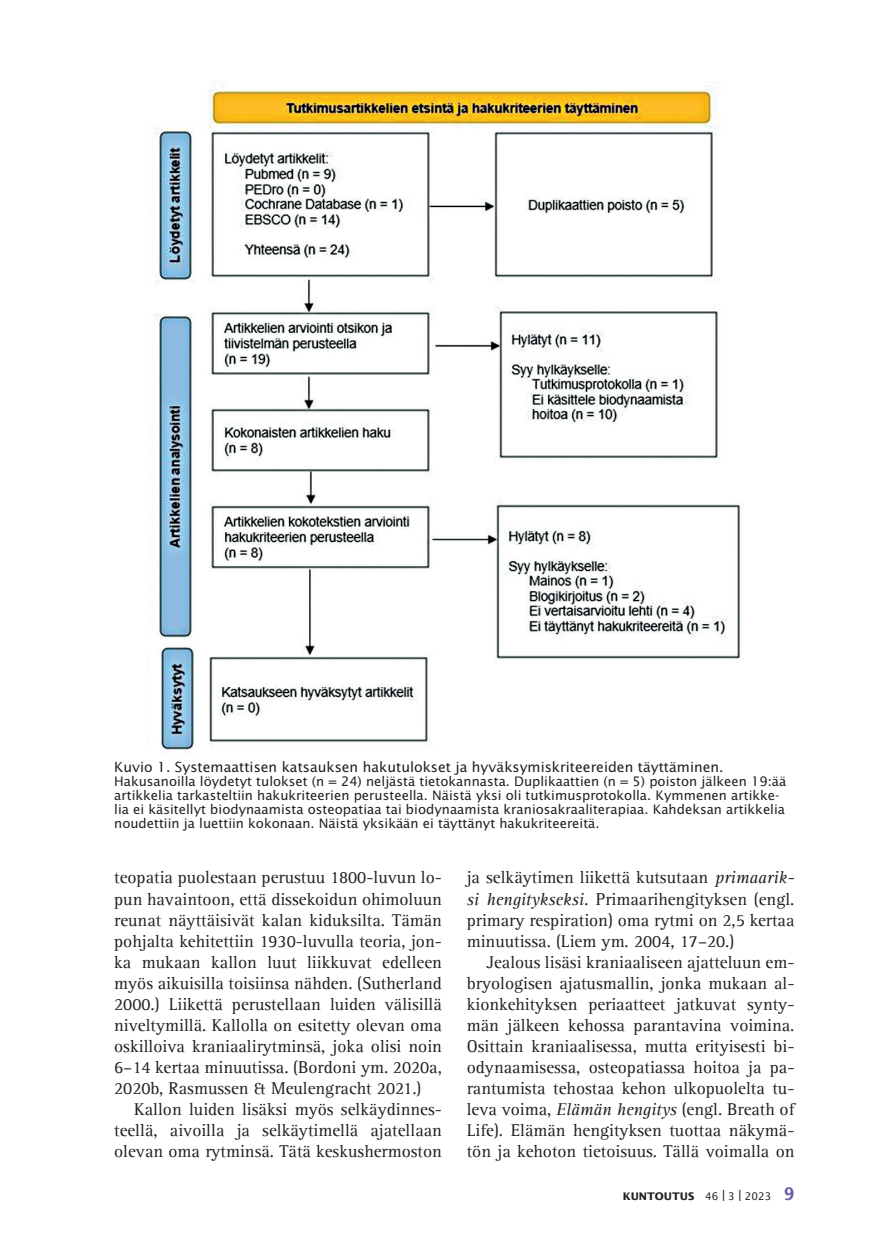
<style>
.page{position:relative;width:874px;height:1241px;background:#fff}
.page>*{position:absolute;margin:0;border:0;box-sizing:border-box;transform-origin:0 0}
.Leipis{font:17.5px/21px "Rotis Serif";color:#231f20;text-align:justify}
.kuvateksti{font:14px "Lucida Sans Std";color:#231f20}
.kuvateksti-2{font:13.12px/14px "Lucida Sans Std";color:#231f20}
.t1{font:700 10.5px "Lucida Sans Std";color:#231f20}
.s1{font-style:italic}
.s2{font-weight:400}
.s3{font-family:"Arial Narrow";font-weight:400;font-size:15.4px}
.s4{font-family:"Lucida Sans Typewriter";font-size:17.5px;color:#685fa9}
</style>
<div class="page">
<img style="left:148px;top:82px;width:595px;height:672px">
<p class="kuvateksti" style="left:114px;top:759px;width:610px">Kuvio 1. Systemaattisen katsauksen hakutulokset ja hyväksymiskriteereiden täyttäminen.</p>
<p class="kuvateksti-2" style="left:114px;top:774px;width:673px">Hakusanoilla löydetyt tulokset (n = 24) neljästä tietokannasta. Duplikaattien (n = 5) poiston jälkeen 19:ää artikkelia tarkasteltiin hakukriteerien perusteella. Näistä yksi oli tutkimusprotokolla. Kymmenen artikke&shy;lia ei käsitellyt biodynaamista osteopatiaa tai biodynaamista kraniosakraaliterapiaa. Kahdeksan artikkelia noudettiin ja luettiin kokonaan. Näistä yksikään ei täyttänyt hakukriteereitä.</p>
<p class="Leipis" style="left:114px;top:867px;width:329px">teopatia puolestaan perustuu 1800-luvun lo&shy;pun havaintoon, että dissekoidun ohimoluun reunat näyttäisivät kalan kiduksilta. Tämän pohjalta kehitettiin 1930-luvulla teoria, jon&shy;ka mukaan kallon luut liikkuvat edelleen myös aikuisilla toisiinsa nähden. (Sutherland 2000.) Liikettä perustellaan luiden välisillä niveltymillä. Kallolla on esitetty olevan oma oskilloiva kraniaalirytminsä, joka olisi noin 6–14 kertaa minuutissa. (Bordoni ym. 2020a, 2020b, Rasmussen &amp; Meulengracht 2021.)</p>
<p class="Leipis" style="left:114px;top:1098px;width:329px;text-indent:20px">Kallon luiden lisäksi myös selkäydinnes&shy;teellä, aivoilla ja selkäytimellä ajatellaan olevan oma rytminsä. Tätä keskushermoston</p>
<p class="Leipis" style="left:466px;top:867px;width:329px">ja selkäytimen liikettä kutsutaan <span class="s1">primaarik&shy;si hengitykseksi.</span> Primaarihengityksen (engl. primary respiration) oma rytmi on 2,5 kertaa minuutissa. (Liem ym. 2004, 17–20.)</p>
<p class="Leipis" style="left:466px;top:951px;width:329px;text-indent:20px">Jealous lisäsi kraniaaliseen ajatteluun em&shy;bryologisen ajatusmallin, jonka mukaan al&shy;kionkehityksen periaatteet jatkuvat synty&shy;män jälkeen kehossa parantavina voimina.<br>Osittain kraniaalisessa, mutta erityisesti bi&shy;odynaamisessa, osteopatiassa hoitoa ja pa&shy;rantumista tehostaa kehon ulkopuolelta tu&shy;leva voima, <span class="s1">Elämän hengitys</span> (engl. Breath of Life). Elämän hengityksen tuottaa näkymä&shy;tön ja kehoton tietoisuus. Tällä voimalla on</p>
<p class="t1" style="left:622px;top:1190px;width:173px">KUNTOUTUS <span class="s2">46</span> <span class="s3">I</span> <span class="s2">3</span> <span class="s3">I</span> <span class="s2">2023</span> <span class="s4">9</span></p>
</div>
